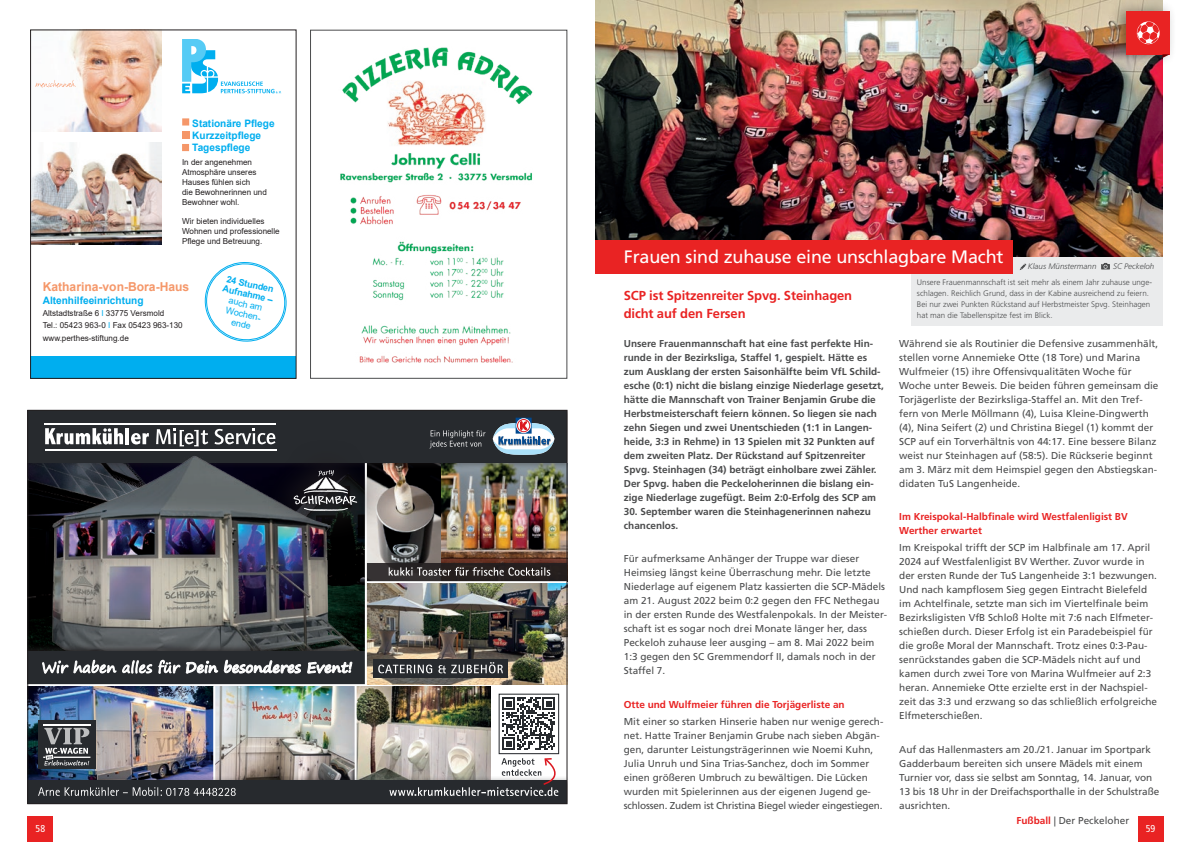
<style>
.page{position:relative;width:1191px;height:842px;background:#fff}
.page>*{position:absolute;margin:0;border:0;box-sizing:border-box;transform-origin:0 0}
.Headline{font:18px "Frutiger LT Std";letter-spacing:-.01em;color:#fff}
.t1{font:700 13px/18px "Frutiger LT Std";letter-spacing:-.01em;color:#e92323}
.t2{font:700 12.3px "Arial";color:#f59769}
.t3{font:700 10.3px/12.3px "Arial";color:#00aeef}
.t4{font:10px/14px "Frutiger LT Std";color:#4b4c4d}
.t5{font:700 10px/14px "Frutiger LT Std";color:#4b4c4d}
.t6{font:700 10px/14px "Frutiger LT Std";color:#e92323}
.t7{font:condensed 10px "Frutiger LT Std";color:#fff}
.t8{font:700 9.2px "Arial";color:#00aeef}
.t9{font:9.2px "Arial";color:#00aeef}
.t10{font:8.2px/9.8px "Arial";color:#231f20}
.Bildunterschrift{font:300 8px/11px "Frutiger LT Std";color:#4b4c4d}
.Bildunterschrift-2{font:italic 300 8px "Frutiger LT Std";color:#4b4c4d}
.s1{color:#00aeef}
.s2{font-weight:700;color:#e92323}
</style>
<div class="page">
<img style="left:367px;top:470px;width:198px;height:93px">
<div style="left:366px;top:563px;width:201px;height:18px;background:linear-gradient(to right,#353131,#201918)"></div>
<svg style="left:389px;top:567px;width:161px;height:9px"></svg>
<div style="left:28px;top:410px;width:539px;height:60px;background:#231f20;opacity:.42"></div>
<div style="left:28px;top:410px;width:539px;height:53px;background:#272a2e"></div>
<hr style="left:44px;top:423px;width:231px;height:1px;background:#fff">
<svg style="left:156px;top:428px;width:52px;height:18px"></svg>
<svg style="left:214px;top:428px;width:61px;height:16px"></svg>
<svg style="left:45px;top:428px;width:78px;height:16px"></svg>
<hr style="left:125px;top:428px;width:4px;height:16px;background:#fff">
<svg style="left:131px;top:433px;width:18px;height:11px"></svg>
<hr style="left:45px;top:449px;width:231px;height:1px;background:#fff">
<svg style="left:493px;top:418px;width:61px;height:37px"></svg>
<svg style="left:430px;top:430px;width:55px;height:18px"></svg>
<img style="left:30px;top:456px;width:335px;height:195px">
<div style="left:28px;top:643px;width:332px;height:46px;background:#231f20;opacity:.75"></div>
<div style="left:28px;top:651px;width:337px;height:35px;background:#272a2e"></div>
<hr style="left:28px;top:684px;width:539px;height:2px;background:#fff">
<img style="left:367px;top:583px;width:198px;height:101px">
<hr style="left:365px;top:463px;width:2px;height:223px;background:#fff">
<img style="left:30px;top:686px;width:183px;height:89px">
<img style="left:215px;top:686px;width:275px;height:89px">
<hr style="left:213px;top:686px;width:2px;height:94px;background:#fff">
<hr style="left:354px;top:685px;width:3px;height:95px;background:#fff">
<svg style="left:42px;top:660px;width:310px;height:14px"></svg>
<div style="left:38px;top:720px;width:57px;height:49px;background:#272a2e"></div>
<hr style="left:43px;top:724px;width:47px;height:1px;background:#fff">
<svg style="left:43px;top:728px;width:46px;height:37px"></svg>
<hr style="left:54px;top:757px;width:36px;height:1px;background:#fff">
<svg style="left:502px;top:697px;width:53px;height:53px"></svg>
<div style="left:498px;top:694px;width:61px;height:60px;border:1px solid #272a2e"></div>
<div style="left:373px;top:659px;width:134px;height:19px;background:#272a2e"></div>
<svg style="left:378px;top:662px;width:125px;height:11px"></svg>
<div style="left:262px;top:438px;width:126px;height:106px;background:#231f20;opacity:.75"></div>
<svg style="left:293px;top:470px;width:64px;height:42px;background:#464549"></svg>
<div style="left:28px;top:775px;width:539px;height:29px;background:#231f20;opacity:.42"></div>
<div style="left:28px;top:780px;width:539px;height:24px;background:#272a2e"></div>
<svg style="left:38px;top:787px;width:198px;height:9px"></svg>
<svg style="left:389px;top:757px;width:176px;height:39px"></svg>
<svg style="left:182px;top:118px;width:7px;height:33px"></svg>
<div style="left:182px;top:131px;width:7px;height:7px;background:#f59769"></div>
<svg style="left:182px;top:40px;width:99px;height:53px"></svg>
<svg style="left:204px;top:262px;width:83px;height:80px"></svg>
<img style="left:58px;top:32px;width:104px;height:99px">
<img style="left:32px;top:142px;width:130px;height:102px">
<svg style="left:35px;top:80px;width:41px;height:8px"></svg>
<div style="left:30px;top:357px;width:266px;height:22px;background:#00aeef"></div>
<div style="left:30px;top:30px;width:266px;height:349px;border:1px solid #231f20"></div>
<img style="left:340px;top:47px;width:193px;height:316px">
<div style="left:310px;top:30px;width:257px;height:349px;border:1px solid #4b4c4d"></div>
<div style="left:910px;top:257px;width:252px;height:69px;background:#eaebec"></div>
<img style="left:595px;top:0;width:567px;height:257px">
<div style="left:595px;top:240px;width:418px;height:34px;background:#e92323"></div>
<div style="left:1108px;top:0;width:68px;height:67px;background:#231f20;opacity:.5"></div>
<div style="left:1126px;top:11px;width:43px;height:43px;background:#e92323"></div>
<svg style="left:1136px;top:21px;width:23px;height:23px"></svg>
<svg style="left:1162px;top:54px;width:7px;height:4px"></svg>
<svg style="left:1101px;top:263px;width:9px;height:6px"></svg>
<svg style="left:1019px;top:264px;width:7px;height:6px"></svg>
<div style="left:28px;top:816px;width:25px;height:26px;background:#e92323"></div>
<div style="left:1137px;top:816px;width:26px;height:26px;background:#e92323"></div>
<p class="t3" style="left:192px;top:117px;width:84px">Stationäre Pflege<br>Kurzzeitpflege<br>Tagespflege</p>
<p class="t10" style="left:182px;top:158px;width:86px">In der angenehmen<br>Atmosphäre unseres<br>Hauses fühlen sich<br>die Bewohnerinnen und<br>Bewohner wohl.</p>
<p class="t10" style="left:182px;top:217px;width:99px">Wir bieten individuelles<br>Wohnen und professionelle<br>Pflege und Betreuung.</p>
<p class="t8" style="left:228px;top:272px;width:50px;rotate:13deg">24 Stunden</p>
<p class="t2" style="left:43px;top:278px;width:148px">Katharina-von-Bora-Haus</p>
<p class="t3" style="left:43px;top:294px;width:102px">Altenhilfeeinrichtung</p>
<p class="t10" style="left:43px;top:307px;width:141px;line-height:12.3px">Altstadtstraße 6 <span class="s1">I</span> 33775 Versmold<br>Tel.: 05423 963-0 <span class="s1">I</span> Fax 05423 963-130 www.perthes-stiftung.de</p>
<p class="t8" style="left:224px;top:282px;width:53px;rotate:13deg">Aufnahme –</p>
<p class="t9" style="left:230px;top:294px;width:36px;rotate:13deg">auch am</p>
<p class="t9" style="left:227px;top:304px;width:43px;rotate:13deg">Wochen-</p>
<p class="t9" style="left:233px;top:316px;width:21px;rotate:13deg">ende</p>
<p class="Headline" style="left:624px;top:246px;width:381px">Frauen sind zuhause eine unschlagbare Macht</p>
<p class="Bildunterschrift" style="left:917px;top:277px;width:236px">Unsere Frauenmannschaft ist seit mehr als einem Jahr zuhause unge&shy;schlagen. Reichlich Grund, dass in der Kabine ausreichend zu feiern.<br>Bei nur zwei Punkten Rückstand auf Herbstmeister Spvg. Steinhagen hat man die Tabellenspitze fest im Blick.</p>
<p class="t4" style="left:899px;top:336px;width:261px">Während sie als Routinier die Defensive zusammenhält, stellen vorne Annemieke Otte (18 Tore) und Marina Wulfmeier (15) ihre Offensivqualitäten Woche für Woche unter Beweis. Die beiden führen gemeinsam die Torjägerliste der Bezirksliga-Staffel an. Mit den Tref&shy;fern von Merle Möllmann (4), Luisa Kleine-Dingwerth (4), Nina Seifert (2) und Christina Biegel (1) kommt der SCP auf ein Torverhältnis von 44:17. Eine bessere Bilanz weist nur Steinhagen auf (58:5). Die Rückserie beginnt am 3. März mit dem Heimspiel gegen den Abstiegskan&shy;didaten TuS Langenheide.</p>
<p class="t6" style="left:899px;top:510px;width:230px">Im Kreispokal-Halbfinale wird Westfalenligist BV<br>Werther erwartet</p>
<p class="t4" style="left:899px;top:541px;width:259px">Im Kreispokal trifft der SCP im Halbfinale am 17. April 2024 auf Westfalenligist BV Werther. Zuvor wurde in der ersten Runde der TuS Langenheide 3:1 bezwungen.<br>Und nach kampflosem Sieg gegen Eintracht Bielefeld im Achtelfinale, setzte man sich im Viertelfinale beim Bezirksligisten VfB Schloß Holte mit 7:6 nach Elfmeter&shy;schießen durch. Dieser Erfolg ist ein Paradebeispiel für die große Moral der Mannschaft. Trotz eines 0:3-Pau&shy;senrückstandes gaben die SCP-Mädels nicht auf und kamen durch zwei Tore von Marina Wulfmeier auf 2:3 heran. Annemieke Otte erzielte erst in der Nachspiel&shy;zeit das 3:3 und erzwang so das schließlich erfolgreiche Elfmeterschießen.</p>
<p class="t4" style="left:899px;top:742px;width:261px">Auf das Hallenmasters am 20./21. Januar im Sportpark Gadderbaum bereiten sich unsere Mädels mit einem Turnier vor, dass sie selbst am Sonntag, 14. Januar, von 13 bis 18 Uhr in der Dreifachsporthalle in der Schulstraße ausrichten.</p>
<p class="Bildunterschrift-2" style="left:1028px;top:262px;width:70px">Klaus Münstermann</p>
<p class="Bildunterschrift-2" style="left:1113px;top:262px;width:43px">SC Peckeloh</p>
<p class="t1" style="left:624px;top:286px;width:230px">SCP ist Spitzenreiter Spvg. Steinhagen dicht auf den Fersen</p>
<p class="t5" style="left:624px;top:336px;width:262px">Unsere Frauenmannschaft hat eine fast perfekte Hin&shy;runde in der Bezirksliga, Staffel 1, gespielt. Hätte es zum Ausklang der ersten Saisonhälfte beim VfL Schild&shy;esche (0:1) nicht die bislang einzige Niederlage gesetzt, hätte die Mannschaft von Trainer Benjamin Grube die Herbstmeisterschaft feiern können. So liegen sie nach zehn Siegen und zwei Unentschieden (1:1 in Langen&shy;heide, 3:3 in Rehme) in 13 Spielen mit 32 Punkten auf dem zweiten Platz. Der Rückstand auf Spitzenreiter Spvg. Steinhagen (34) beträgt einholbare zwei Zähler.<br>Der Spvg. haben die Peckeloherinnen die bislang ein&shy;zige Niederlage zugefügt. Beim 2:0-Erfolg des SCP am</p>
<p class="t5" style="left:624px;top:504px;width:249px">30. September waren die Steinhagenerinnen nahezu chancenlos.</p>
<p class="t4" style="left:624px;top:552px;width:265px">Für aufmerksame Anhänger der Truppe war dieser Heimsieg längst keine Überraschung mehr. Die letzte Niederlage auf eigenem Platz kassierten die SCP-Mädels am 21. August 2022 beim 0:2 gegen den FFC Nethegau in der ersten Runde des Westfalenpokals. In der Meister&shy;schaft ist es sogar noch drei Monate länger her, dass Peckeloh zuhause leer ausging – am 8. Mai 2022 beim 1:3 gegen den SC Gremmendorf II, damals noch in der Staffel 7.</p>
<p class="t6" style="left:624px;top:697px;width:222px">Otte und Wulfmeier führen die Torjägerliste an</p>
<p class="t4" style="left:624px;top:714px;width:261px">Mit einer so starken Hinserie haben nur wenige gerech&shy;net. Hatte Trainer Benjamin Grube nach sieben Abgän&shy;gen, darunter Leistungsträgerinnen wie Noemi Kuhn, Julia Unruh und Sina Trias-Sanchez, doch im Sommer einen größeren Umbruch zu bewältigen. Die Lücken wurden mit Spielerinnen aus der eigenen Jugend ge&shy;schlossen. Zudem ist Christina Biegel wieder eingestiegen.</p>
<p class="t4" style="left:1016px;top:814px;width:114px"><span class="s2">Fußball</span> | Der Peckeloher</p>
<p class="t7" style="left:36px;top:822px;width:11px">58</p>
<p class="t7" style="left:1145px;top:822px;width:11px">59</p>
</div>
